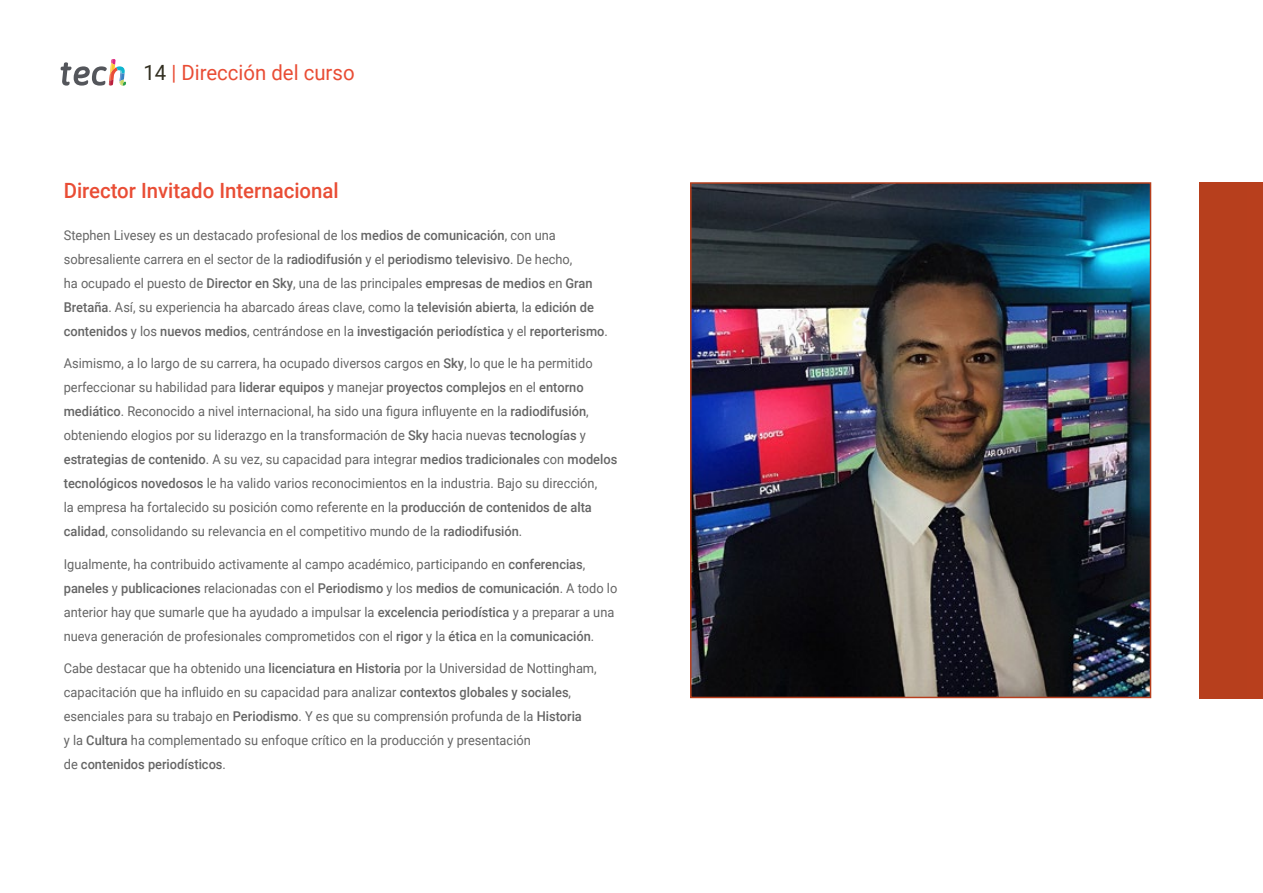
<style>
.page{position:relative;width:1263px;height:893px;background:#fff}
.page>*{position:absolute;margin:0;border:0;box-sizing:border-box;transform-origin:0 0}
.t1{font:500 21px "Roboto";color:#e94d35}
.t2{font:21px "Roboto";color:#e94d35}
.t3{font:13.5px/24px "Roboto";color:#656565;scale:.95 1}
.s1{color:#312e20}
.s2{font-weight:500}
</style>
<div class="page">
<div style="left:1199px;top:182px;width:64px;height:516px;background:#b73f1d"></div>
<img style="left:693px;top:185px;width:455px;height:510px">
<div style="left:690px;top:182px;width:461px;height:516px;border:2px solid #b73f1d"></div>
<svg style="left:61px;top:59px;width:65px;height:27px"></svg>
<h1 class="t2" style="left:144px;top:57px;width:213px"><span class="s1">14</span> | Dirección del curso</h1>
<h1 class="t1" style="left:64px;top:176px;width:276px">Director Invitado Internacional</h1>
<p class="t3" style="left:64px;top:222px;width:574px">Stephen Livesey es un destacado profesional de los <span class="s2">medios de comunicación</span>, con una sobresaliente carrera en el sector de la <span class="s2">radiodifusión</span> y el <span class="s2">periodismo televisivo</span>. De hecho,<br>ha ocupado el puesto de <span class="s2">Director en Sky</span>, una de las principales <span class="s2">empresas de medios</span> en <span class="s2">Gran Bretaña</span>. Así, su experiencia ha abarcado áreas clave, como la <span class="s2">televisión abierta</span>, la <span class="s2">edición de contenidos</span> y los <span class="s2">nuevos medios</span>, centrándose en la <span class="s2">investigación periodística</span> y el <span class="s2">reporterismo</span>.</p>
<p class="t3" style="left:64px;top:351px;width:584px">Asimismo, a lo largo de su carrera, ha ocupado diversos cargos en <span class="s2">Sky</span>, lo que le ha permitido perfeccionar su habilidad para <span class="s2">liderar equipos</span> y manejar <span class="s2">proyectos complejos</span> en el <span class="s2">entorno mediático</span>. Reconocido a nivel internacional, ha sido una figura influyente en la <span class="s2">radiodifusión</span>, obteniendo elogios por su liderazgo en la transformación de <span class="s2">Sky</span> hacia nuevas <span class="s2">tecnologías</span> y <span class="s2">estrategias de contenido</span>. A su vez, su capacidad para integrar <span class="s2">medios tradicionales</span> con <span class="s2">modelos tecnológicos novedosos</span> le ha valido varios reconocimientos en la industria. Bajo su dirección,<br>la empresa ha fortalecido su posición como referente en la <span class="s2">producción de contenidos de alta calidad</span>, consolidando su relevancia en el competitivo mundo de la <span class="s2">radiodifusión</span>.</p>
<p class="t3" style="left:64px;top:551px;width:584px">Igualmente, ha contribuido activamente al campo académico, participando en <span class="s2">conferencias</span>, <span class="s2">paneles</span> y <span class="s2">publicaciones</span> relacionadas con el <span class="s2">Periodismo</span> y los <span class="s2">medios de comunicación</span>. A todo lo anterior hay que sumarle que ha ayudado a impulsar la <span class="s2">excelencia periodística</span> y a preparar a una nueva generación de profesionales comprometidos con el <span class="s2">rigor</span> y la <span class="s2">ética</span> en la <span class="s2">comunicación</span>.</p>
<p class="t3" style="left:64px;top:656px;width:562px">Cabe destacar que ha obtenido una <span class="s2">licenciatura en Historia</span> por la Universidad de Nottingham, capacitación que ha influido en su capacidad para analizar <span class="s2">contextos globales y sociales</span>, esenciales para su trabajo en <span class="s2">Periodismo</span>. Y es que su comprensión profunda de la <span class="s2">Historia<br></span>y la <span class="s2">Cultura</span> ha complementado su enfoque crítico en la producción y presentación<br>de <span class="s2">contenidos periodísticos</span>.</p>
</div>
